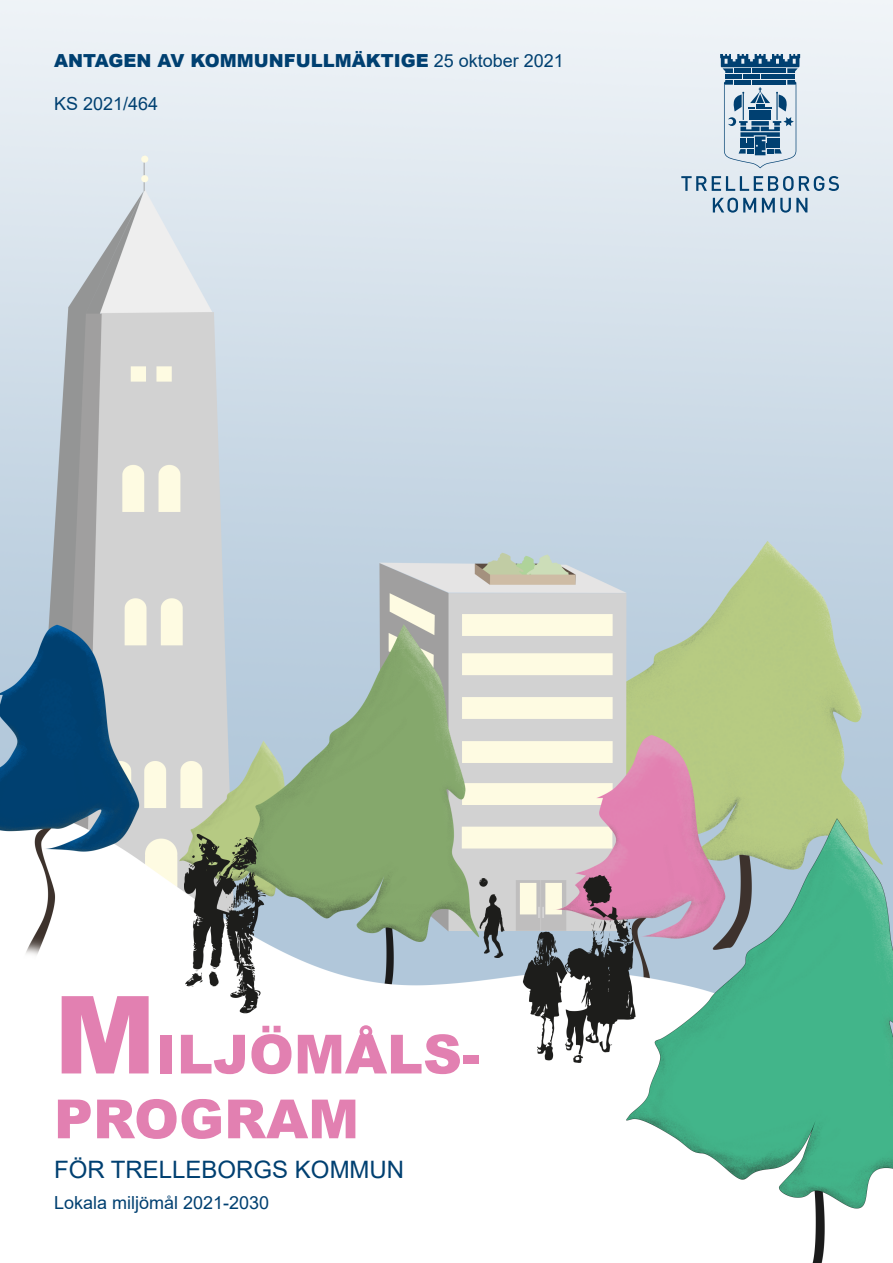
<style>
.page{position:relative;width:893px;height:1263px;background:#fff}
.page>*{position:absolute;margin:0;border:0;box-sizing:border-box;transform-origin:0 0}
.t1{font:900 54px "Arial";color:#e280b1}
.t2{font:24px "Arial";color:#004071}
.t3{font:900 18px "Arial";color:#004071}
.t4{font:18px "Arial";color:#004071}
.s1{font-weight:400}
.s2{font-size:108px}
</style>
<div class="page">
<img style="left:0;top:0;width:893px;height:1263px">
<svg style="left:713px;top:198px;width:94px;height:15px"></svg>
<svg style="left:681px;top:176px;width:158px;height:15px;background:#97b2c6"></svg>
<div style="left:725px;top:74px;width:17px;height:5px;background:#004071"></div>
<div style="left:761px;top:74px;width:16px;height:5px;background:#004071"></div>
<div style="left:778px;top:74px;width:17px;height:5px;background:#004071"></div>
<div style="left:743px;top:74px;width:17px;height:5px;background:#004071"></div>
<svg style="left:720px;top:54px;width:80px;height:19px;background:#3e6f94"></svg>
<svg style="left:724px;top:80px;width:72px;height:88px;background:#96b0c5"></svg>
<p class="t3" style="left:54px;top:48px;width:511px">ANTAGEN AV KOMMUNFULLMÄKTIGE <span class="s1">25 oktober 2021</span></p>
<p class="t4" style="left:54px;top:92px;width:106px">KS 2021/464</p>
<p class="t1" style="left:54px;top:1015px;width:427px"><span class="s2">M</span>ILJÖMÅLS-</p>
<p class="t1" style="left:54px;top:1080px;width:307px">PROGRAM</p>
<p class="t2" style="left:54px;top:1152px;width:352px">FÖR TRELLEBORGS KOMMUN</p>
<p class="t4" style="left:54px;top:1190px;width:217px">Lokala miljömål 2021-2030</p>
</div>
